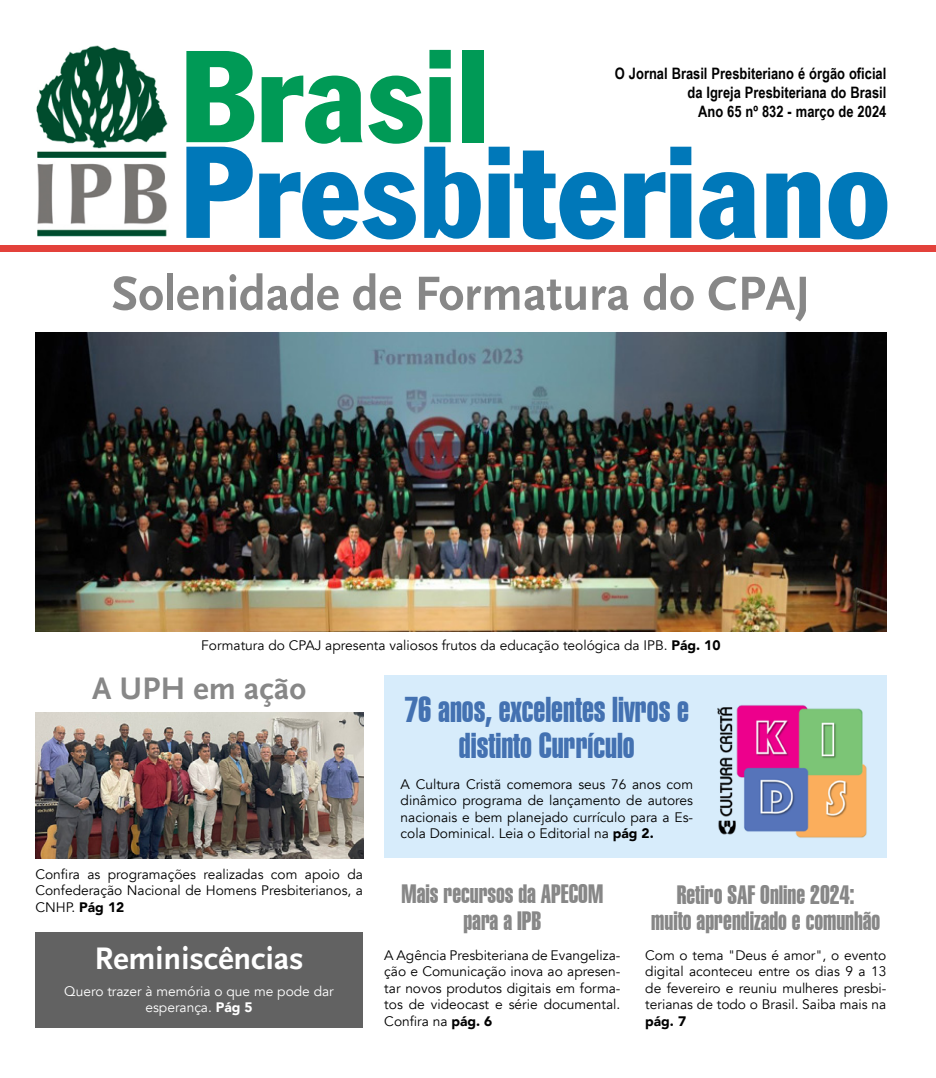
<style>
.page{position:relative;width:936px;height:1078px;background:#fff}
.page>*{position:absolute;margin:0;border:0;box-sizing:border-box;transform-origin:0 0}
.t1{font:condensed 129.5px "Franklin Gothic";letter-spacing:.005em;color:#009a56}
.t2{font:condensed 128px "Franklin Gothic";letter-spacing:.005em;color:#0078b9}
.t3{font:700 50px "Scala Sans";color:#878787}
.t4{font:35px/36.2px "Swiss 911 BT Extra Compressed";color:#4371b1;text-align:center}
.t5{font:700 32.5px "Scala Sans";color:#fff}
.t6{font:700 32.5px "Scala Sans";color:#878787}
.t7{font:25.88px/26.9px "Swiss 911 BT Extra Compressed";color:#878787;text-align:center}
.t8{font:700 15.75px/18.9px "Arial Narrow";color:#000;text-align:right}
.t9{font:13.75px/16.5px "Avenir";color:#000;text-align:justify}
.t10{font:13.75px/16.5px "Avenir";color:#fff;text-align:center}
.t11{font:900 13.75px "Avenir";color:#000}
.s1{font-size:128px}
.s2{font-weight:900}
</style>
<div class="page">
<div style="left:384px;top:675px;width:502px;height:182px;background:#d7ecfb"></div>
<div style="left:35px;top:932px;width:328px;height:96px;background:#626262"></div>
<div style="left:0;top:245px;width:935px;height:7px;background:#e3413b"></div>
<img style="left:36px;top:45px;width:132px;height:191px">
<img style="left:717px;top:705px;width:150px;height:133px">
<img style="left:35px;top:712px;width:328px;height:146px">
<img style="left:35px;top:332px;width:851px;height:299px">
<h1 class="t1" style="left:180px;top:17px;width:309px"><span class="s1">B</span>rasil</h1>
<h2 class="t2" style="left:180px;top:114px;width:710px">Presbiteriano</h2>
<p class="t8" style="left:615px;top:63px;width:273px">O Jornal Brasil Presbiteriano é órgão oficial da Igreja Presbiteriana do Brasil<br>Ano 65 nº 832 - março de 2024</p>
<h3 class="t3" style="left:111px;top:266px;width:700px">Solenidade de Formatura do CPAJ</h3>
<p class="t9" style="left:201px;top:637px;width:521px">Formatura do CPAJ apresenta valiosos frutos da educação teológica da IPB. <span class="s2">Pág. 10</span></p>
<h3 class="t6" style="left:92px;top:670px;width:215px">A UPH em ação</h3>
<p class="t9" style="left:35px;top:865px;width:329px">Confira as programações realizadas com apoio da Confederação Nacional de Homens Presbiterianos, a CNHP. <span class="s2">Pág 12</span></p>
<h3 class="t5" style="left:94px;top:940px;width:211px">Reminiscências</h3>
<p class="t10" style="left:64px;top:982px;width:271px">Quero trazer à memória o que me pode dar esperança. <span class="s2">Pág 5</span></p>
<h3 class="t4" style="left:405px;top:691px;width:285px">76 anos, excelentes livros e distinto Currículo</h3>
<p class="t9" style="left:400px;top:775px;width:294px">A Cultura Cristã comemora seus 76 anos com dinâmico programa de lançamento de autores nacionais e bem planejado currículo para a Es&shy;cola Dominical. Leia o Editorial na <span class="s2">pág 2.</span></p>
<h3 class="t7" style="left:401px;top:880px;width:203px">Mais recursos da APECOM para a IPB</h3>
<p class="t9" style="left:384px;top:946px;width:238px">A Agência Presbiteriana de Evangeliza&shy;ção e Comunicação inova ao apresen&shy;tar novos produtos digitais em forma&shy;tos de videocast e série documental.<br>Confira na <span class="s2">pág. 6</span></p>
<h3 class="t7" style="left:651px;top:881px;width:230px">Retiro SAF Online 2024:<br>muito aprendizado e comunhão</h3>
<p class="t9" style="left:645px;top:946px;width:242px">Com o tema "Deus é amor", o evento digital aconteceu entre os dias 9 a 13 de fevereiro e reuniu mulheres presbi&shy;terianas de todo o Brasil. Saiba mais na</p>
<p class="t11" style="left:645px;top:1008px;width:42px">pág. 7</p>
</div>
